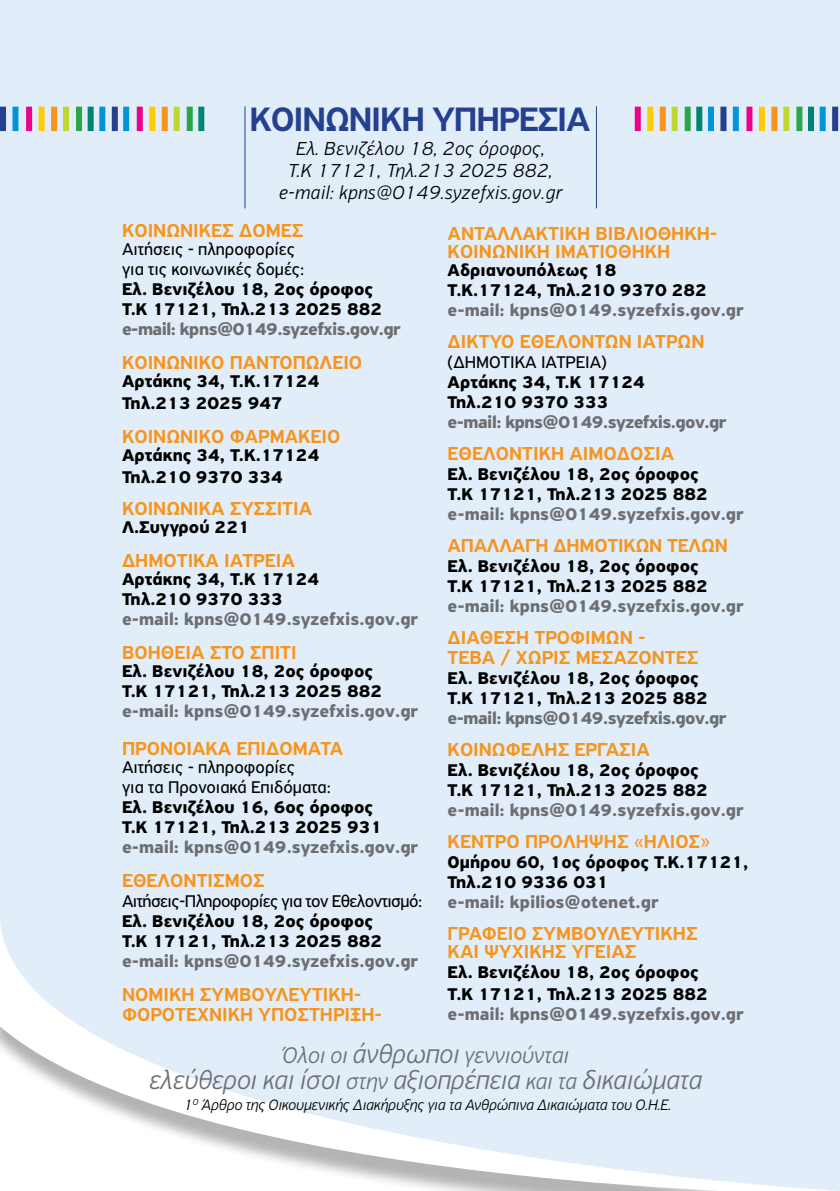
<style>
.page{position:relative;width:840px;height:1191px;background:#fff}
.page>*{position:absolute;margin:0;border:0;box-sizing:border-box;transform-origin:0 0}
.t1{font:500 36px "PF Highway Sans Pro";letter-spacing:-.03em;color:#25408f}
.t2{font:italic 300 28px "PF Highway Sans Pro";color:#6d6e71}
.t3{font:italic 300 24px "PF Highway Sans Pro";color:#6d6e71}
.t4{font:500 20px/20px "PF Highway Sans Pro";color:#f7941e}
.t5{font:italic 300 20px/22px "PF Highway Sans Pro";letter-spacing:.02em;color:#000;text-align:center}
.t6{font:700 18px/20px "PF Highway Sans Pro";color:#000}
.t7{font:700 18px "PF Highway Sans Pro";color:#6d6e71}
.t8{font:18px/20px "PF Highway Sans Pro";color:#000}
.t9{font:700 18px "PF Highway Sans Pro";letter-spacing:-.03em;color:#6d6e71}
.t10{font:18px "PF Highway Sans Pro";letter-spacing:-.03em;color:#000}
.t11{font:italic 300 16px "PF Highway Sans Pro";color:#000}
.s1{font-weight:400}
.s2{font-size:28px}
.s3{font-size:24px}
</style>
<div class="page">
<div style="left:0;top:0;width:839px;height:885px;background:#e1eef9"></div>
<svg style="left:0;top:885px;width:839px;height:306px;fill:#e1eef9"></svg>
<hr style="left:244px;top:106px;width:1px;height:102px;background:#25408f">
<hr style="left:595px;top:106px;width:1px;height:102px;background:#25408f">
<div style="left:634px;top:107px;width:6px;height:24px;background:#ec008c"></div>
<div style="left:647px;top:107px;width:6px;height:24px;background:#ffcb05"></div>
<div style="left:659px;top:107px;width:6px;height:24px;background:#f7941e"></div>
<div style="left:671px;top:107px;width:6px;height:24px;background:#bfd730"></div>
<div style="left:684px;top:107px;width:6px;height:24px;background:#2da44a"></div>
<div style="left:696px;top:107px;width:6px;height:24px;background:#008670"></div>
<div style="left:707px;top:107px;width:6px;height:24px;background:#0095da"></div>
<div style="left:720px;top:107px;width:6px;height:24px;background:#25408f"></div>
<div style="left:732px;top:107px;width:6px;height:24px;background:#0095da"></div>
<div style="left:746px;top:107px;width:6px;height:24px;background:#ec008c"></div>
<div style="left:758px;top:107px;width:6px;height:24px;background:#ffcb05"></div>
<div style="left:771px;top:107px;width:6px;height:24px;background:#f7941e"></div>
<svg style="left:782px;top:107px;width:6px;height:24px"></svg>
<div style="left:796px;top:107px;width:6px;height:24px;background:#2da44a"></div>
<div style="left:807px;top:107px;width:6px;height:24px;background:#008670"></div>
<div style="left:819px;top:107px;width:6px;height:24px;background:#0095da"></div>
<svg style="left:831px;top:107px;width:6px;height:24px"></svg>
<div style="left:0;top:107px;width:6px;height:24px;background:#25408f"></div>
<div style="left:12px;top:107px;width:6px;height:24px;background:#0095da"></div>
<div style="left:26px;top:107px;width:6px;height:24px;background:#ec008c"></div>
<div style="left:39px;top:107px;width:6px;height:24px;background:#ffcb05"></div>
<div style="left:51px;top:107px;width:6px;height:24px;background:#f7941e"></div>
<div style="left:63px;top:107px;width:6px;height:24px;background:#bfd730"></div>
<div style="left:76px;top:107px;width:6px;height:24px;background:#2da44a"></div>
<div style="left:88px;top:107px;width:6px;height:24px;background:#008670"></div>
<div style="left:99px;top:107px;width:6px;height:24px;background:#0095da"></div>
<div style="left:112px;top:107px;width:6px;height:24px;background:#25408f"></div>
<div style="left:123px;top:107px;width:6px;height:24px;background:#0095da"></div>
<div style="left:137px;top:107px;width:6px;height:24px;background:#ec008c"></div>
<div style="left:149px;top:107px;width:6px;height:24px;background:#ffcb05"></div>
<div style="left:162px;top:107px;width:6px;height:24px;background:#f7941e"></div>
<div style="left:173px;top:107px;width:6px;height:24px;background:#bfd730"></div>
<div style="left:187px;top:107px;width:6px;height:24px;background:#2da44a"></div>
<div style="left:198px;top:107px;width:6px;height:24px;background:#008670"></div>
<h1 class="t1" style="left:249px;top:98px;width:342px">ΚΟΙΝΩΝΙΚΗ ΥΠΗΡΕΣΙΑ</h1>
<p class="t5" style="left:279px;top:138px;width:284px">Ελ. Βενιζέλου 18, 2ος όροφος,<br>Τ.Κ 17121, Τηλ.213 2025 882, e-mail: kpns@0149.syzefxis.gov.gr</p>
<p class="t4" style="left:122px;top:221px;width:183px">ΚΟΙΝΩΝΙΚΕΣ ΔΟΜΕΣ</p>
<p class="t8" style="left:122px;top:239px;width:183px">Αιτήσεις - πληροφορίες για τις κοινωνικές δομές:</p>
<p class="t6" style="left:122px;top:280px;width:261px">Ελ. Βενιζέλου 18, 2ος όροφος<br>Τ.Κ 17121, Τηλ.213 2025 882</p>
<p class="t9" style="left:122px;top:318px;width:280px">e-mail: kpns@0149.syzefxis.gov.gr</p>
<p class="t4" style="left:122px;top:353px;width:241px">ΚΟΙΝΩΝΙΚΟ ΠΑΝΤΟΠΩΛΕΙΟ</p>
<p class="t6" style="left:122px;top:371px;width:199px;line-height:22px">Αρτάκης 34, Τ.Κ.17124<br>Τηλ.213 2025 947</p>
<p class="t4" style="left:122px;top:427px;width:220px">ΚΟΙΝΩΝΙΚΟ ΦΑΡΜΑΚΕΙΟ</p>
<p class="t6" style="left:122px;top:445px;width:199px;line-height:22px">Αρτάκης 34, Τ.Κ.17124<br>Τηλ.210 9370 334</p>
<p class="t4" style="left:122px;top:499px;width:191px">ΚΟΙΝΩΝΙΚΑ ΣΥΣΣΙΤΙΑ</p>
<p class="t6" style="left:122px;top:518px;width:129px">Λ.Συγγρού 221</p>
<p class="t4" style="left:122px;top:551px;width:174px">ΔΗΜΟΤΙΚΑ ΙΑΤΡΕΙΑ</p>
<p class="t6" style="left:122px;top:570px;width:199px">Αρτάκης 34, Τ.Κ 17124<br>Τηλ.210 9370 333</p>
<p class="t7" style="left:122px;top:609px;width:297px">e-mail: kpns@0149.syzefxis.gov.gr</p>
<p class="t4" style="left:122px;top:643px;width:176px">ΒΟΗΘΕΙΑ ΣΤΟ ΣΠΙΤΙ</p>
<p class="t6" style="left:122px;top:662px;width:261px">Ελ. Βενιζέλου 18, 2ος όροφος<br>Τ.Κ 17121, Τηλ.213 2025 882</p>
<p class="t7" style="left:122px;top:701px;width:297px">e-mail: kpns@0149.syzefxis.gov.gr</p>
<p class="t4" style="left:122px;top:739px;width:223px">ΠΡΟΝΟΙΑΚΑ ΕΠΙΔΟΜΑΤΑ</p>
<p class="t8" style="left:122px;top:757px;width:210px">Αιτήσεις - πληροφορίες<br>για τα Προνοιακά Επιδόματα:</p>
<p class="t6" style="left:122px;top:798px;width:261px">Ελ. Βενιζέλου 16, 6ος όροφος<br>Τ.Κ 17121, Τηλ.213 2025 931</p>
<p class="t7" style="left:122px;top:836px;width:297px">e-mail: kpns@0149.syzefxis.gov.gr</p>
<p class="t4" style="left:122px;top:871px;width:144px">ΕΘΕΛΟΝΤΙΣΜΟΣ</p>
<p class="t10" style="left:122px;top:891px;width:301px">Αιτήσεις-Πληροφορίες για τον Εθελοντισμό:</p>
<p class="t6" style="left:122px;top:912px;width:261px">Ελ. Βενιζέλου 18, 2ος όροφος<br>Τ.Κ 17121, Τηλ.213 2025 882</p>
<p class="t7" style="left:122px;top:951px;width:297px">e-mail: kpns@0149.syzefxis.gov.gr</p>
<p class="t4" style="left:122px;top:985px;width:261px">ΝΟΜΙΚΗ ΣΥΜΒΟΥΛΕΥΤΙΚΗ-<br>ΦΟΡΟΤΕΧΝΙΚΗ ΥΠΟΣΤΗΡΙΞΗ-</p>
<p class="t4" style="left:447px;top:225px;width:271px;line-height:18px">ΑΝΤΑΛΛΑΚΤΙΚΗ ΒΙΒΛΙΟΘΗΚΗ-<br>ΚΟΙΝΩΝΙΚΗ ΙΜΑΤΙΟΘΗΚΗ</p>
<p class="t6" style="left:447px;top:261px;width:261px">Αδριανουπόλεως 18<br>Τ.Κ.17124, Τηλ.210 9370 282</p>
<p class="t7" style="left:447px;top:300px;width:297px">e-mail: kpns@0149.syzefxis.gov.gr</p>
<p class="t4" style="left:447px;top:332px;width:258px">ΔΙΚΤΥΟ ΕΘΕΛΟΝΤΩΝ ΙΑΤΡΩΝ</p>
<p class="t8" style="left:447px;top:352px;width:161px">(ΔΗΜΟΤΙΚΑ ΙΑΤΡΕΙΑ)</p>
<p class="t6" style="left:447px;top:373px;width:199px">Αρτάκης 34, Τ.Κ 17124<br>Τηλ.210 9370 333</p>
<p class="t9" style="left:447px;top:412px;width:280px">e-mail: kpns@0149.syzefxis.gov.gr</p>
<p class="t4" style="left:447px;top:444px;width:228px">ΕΘΕΛΟΝΤΙΚΗ ΑΙΜΟΔΟΣΙΑ</p>
<p class="t6" style="left:447px;top:465px;width:261px">Ελ. Βενιζέλου 18, 2ος όροφος<br>Τ.Κ 17121, Τηλ.213 2025 882</p>
<p class="t7" style="left:447px;top:504px;width:297px">e-mail: kpns@0149.syzefxis.gov.gr</p>
<p class="t4" style="left:447px;top:536px;width:281px">ΑΠΑΛΛΑΓΗ ΔΗΜΟΤΙΚΩΝ ΤΕΛΩΝ</p>
<p class="t6" style="left:447px;top:557px;width:261px">Ελ. Βενιζέλου 18, 2ος όροφος<br>Τ.Κ 17121, Τηλ.213 2025 882</p>
<p class="t7" style="left:447px;top:596px;width:297px">e-mail: kpns@0149.syzefxis.gov.gr</p>
<p class="t4" style="left:447px;top:628px;width:252px">ΔΙΑΘΕΣΗ ΤΡΟΦΙΜΩΝ -<br>ΤΕΒΑ / ΧΩΡΙΣ ΜΕΣΑΖΟΝΤΕΣ</p>
<p class="t6" style="left:447px;top:669px;width:261px">Ελ. Βενιζέλου 18, 2ος όροφος<br>Τ.Κ 17121, Τηλ.213 2025 882</p>
<p class="t9" style="left:447px;top:708px;width:280px">e-mail: kpns@0149.syzefxis.gov.gr</p>
<p class="t4" style="left:447px;top:740px;width:203px">ΚΟΙΝΩΦΕΛΗΣ ΕΡΓΑΣΙΑ</p>
<p class="t6" style="left:447px;top:761px;width:261px">Ελ. Βενιζέλου 18, 2ος όροφος<br>Τ.Κ 17121, Τηλ.213 2025 882</p>
<p class="t7" style="left:447px;top:800px;width:297px">e-mail: kpns@0149.syzefxis.gov.gr</p>
<p class="t4" style="left:447px;top:832px;width:264px">ΚΕΝΤΡΟ ΠΡΟΛΗΨΗΣ <span class="s1">«</span>ΗΛΙΟΣ<span class="s1">»</span></p>
<p class="t6" style="left:447px;top:853px;width:302px">Ομήρου 60, 1ος όροφος Τ.Κ.17121,<br>Τηλ.210 9336 031</p>
<p class="t7" style="left:447px;top:892px;width:212px">e-mail: kpilios@otenet.gr</p>
<p class="t4" style="left:447px;top:925px;width:251px;line-height:18px">ΓΡΑΦΕΙΟ ΣΥΜΒΟΥΛΕΥΤΙΚΗΣ<br>ΚΑΙ ΨΥΧΙΚΗΣ ΥΓΕΙΑΣ</p>
<p class="t6" style="left:447px;top:962px;width:261px;line-height:22px">Ελ. Βενιζέλου 18, 2ος όροφος<br>Τ.Κ 17121, Τηλ.213 2025 882</p>
<p class="t7" style="left:447px;top:1004px;width:297px">e-mail: kpns@0149.syzefxis.gov.gr</p>
<h3 class="t3" style="left:282px;top:1041px;width:287px">Όλοι οι <span class="s2">άνθρωποι</span> γεννιούνται</h3>
<h2 class="t2" style="left:149px;top:1063px;width:554px">ελεύθεροι και ίσοι <span class="s3">στην</span> αξιοπρέπεια <span class="s3">και τα</span> δικαιώματα</h2>
<p class="t11" style="left:183px;top:1095px;width:489px">1<sup>0</sup> Άρθρο της Οικουμενικής Διακήρυξης για τα Ανθρώπινα Δικαιώματα του Ο.Η.Ε.</p>
</div>
